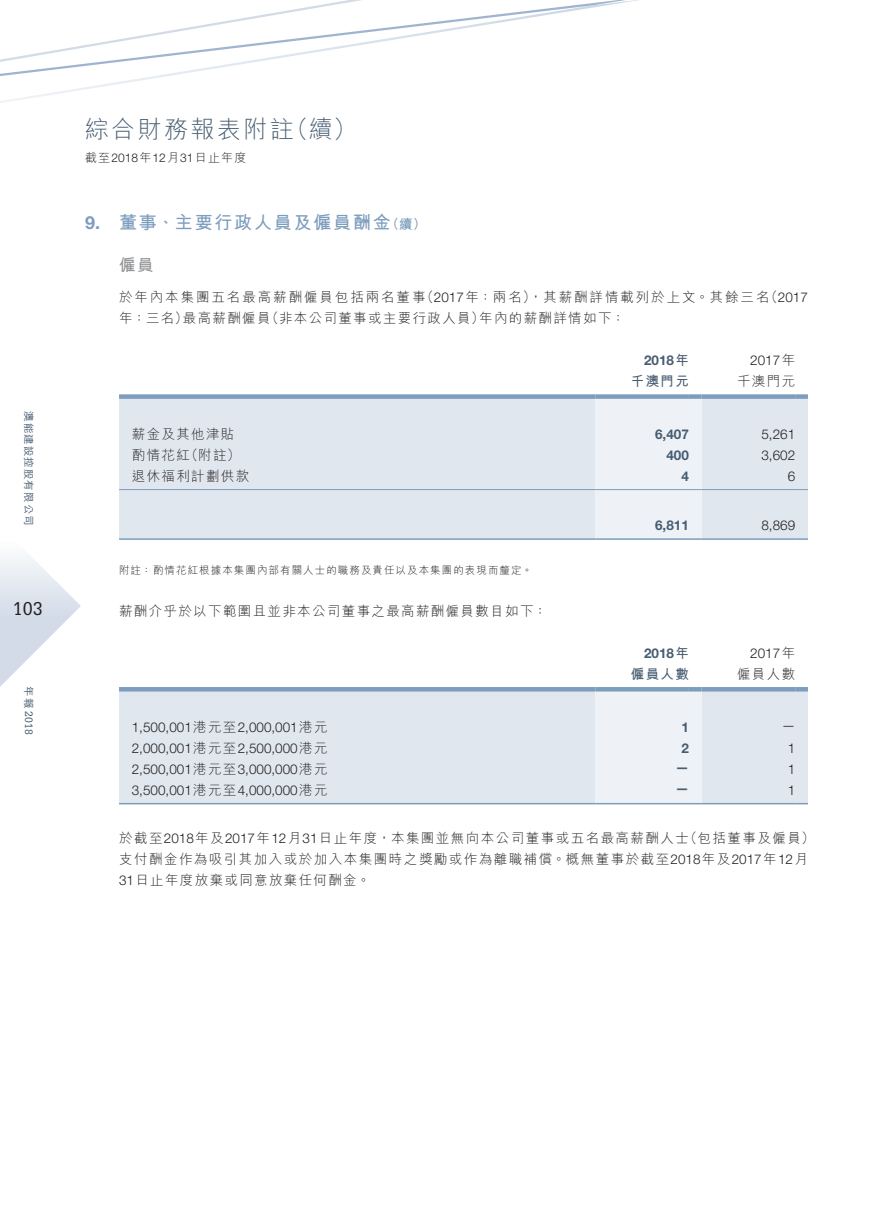
<style>
.page{position:relative;width:893px;height:1212px;background:#fff}
.page>*{position:absolute;margin:0;border:0;box-sizing:border-box;transform-origin:0 0}
.t1{font:300 24px "M Hei HK";letter-spacing:.1em;color:#475d72}
.t2{font:700 18px "M Hei HK";letter-spacing:.1em;color:#7c9dbd}
.t3{font:18px "Glypha LT Std";color:#231f20}
.t4{font:700 18px "Helvetica Neue LT Std";color:#7c9dbd}
.t5{font:700 16.5px "M Hei HK";color:#939598}
.t6{font:300 13.5px/21px "M Hei HK";letter-spacing:.11em;color:#231f20}
.t7{font:300 13.5px "Helvetica Neue LT Std";color:#231f20}
.t8{font:300 13.5px "M Hei HK";letter-spacing:.14em;color:#231f20}
.t9{font:700 13.5px "Helvetica Neue LT Std";color:#475d72}
.t10{font:700 13.5px "M Hei HK";letter-spacing:.1em;color:#475d72}
.t11{font:700 13.5px "M Hei HK";color:#7c9dbd}
.t12{font:300 12px "M Hei HK";letter-spacing:.1em;color:#231f20}
.t13{font:300 10.5px "M Hei HK";letter-spacing:.1em;color:#231f20}
.t14{font:500 10.5px "M Hei HK";letter-spacing:.1em;color:#475d72}
.t15{font:10.5px "Glypha LT Std";color:#475d72}
.s1{font-family:"M Hei HK";font-weight:500}
.s2{font-family:"Helvetica Neue LT Std"}
.s3{font-family:"M Hei HK"}
</style>
<div class="page">
<svg style="left:0;top:556px;width:81px;height:131px"></svg>
<svg style="left:0;top:0;width:639px;height:103px"></svg>
<div style="left:119px;top:399px;width:689px;height:139px;background:#e0e7ef"></div>
<hr style="left:119px;top:489px;width:476px;height:1px;background:#7c9dbd">
<hr style="left:702px;top:489px;width:93px;height:1px;background:#7c9dbd">
<svg style="left:795px;top:489px;width:13px;height:1px"></svg>
<hr style="left:119px;top:538px;width:476px;height:2px;background:#7c9dbd">
<div style="left:595px;top:399px;width:107px;height:141px;background:#eef2f7"></div>
<hr style="left:702px;top:538px;width:93px;height:2px;background:#7c9dbd">
<svg style="left:795px;top:538px;width:13px;height:2px"></svg>
<div style="left:119px;top:394px;width:476px;height:5px;background:#7c9dbd"></div>
<div style="left:595px;top:394px;width:94px;height:5px;background:#7c9dbd"></div>
<div style="left:689px;top:394px;width:13px;height:5px;background:#7c9dbd"></div>
<div style="left:702px;top:394px;width:93px;height:5px;background:#7c9dbd"></div>
<div style="left:795px;top:394px;width:13px;height:5px;background:#7c9dbd"></div>
<div style="left:119px;top:691px;width:689px;height:112px;background:#e0e7ef"></div>
<hr style="left:119px;top:803px;width:476px;height:1px;background:#7c9dbd">
<div style="left:595px;top:691px;width:107px;height:113px;background:#eef2f7"></div>
<hr style="left:702px;top:803px;width:93px;height:1px;background:#7c9dbd">
<svg style="left:795px;top:803px;width:13px;height:1px"></svg>
<hr style="left:119px;top:687px;width:476px;height:4px;background:#7c9dbd">
<hr style="left:595px;top:687px;width:94px;height:4px;background:#7c9dbd">
<hr style="left:689px;top:687px;width:13px;height:4px;background:#7c9dbd">
<hr style="left:702px;top:687px;width:93px;height:4px;background:#7c9dbd">
<hr style="left:795px;top:687px;width:13px;height:4px;background:#7c9dbd">
<p class="t14" style="left:36px;top:411px;width:116px;rotate:90deg">澳能建設控股有限公司</p>
<h2 class="t3" style="left:13px;top:598px;width:32px">103</h2>
<p class="t15" style="left:35px;top:686px;width:50px;rotate:90deg"><span class="s1">年報</span> 2018</p>
<h1 class="t1" style="left:285px;top:117px;width:73px">（續(</h1>
<h1 class="t1" style="left:85px;top:117px;width:210px">綜合財務報表附註</h1>
<p class="t12" style="left:85px;top:151px;width:163px">截至<span class="s2">2018</span>年<span class="s2">12</span>月<span class="s2">31</span>日止年度</p>
<h2 class="t4" style="left:85px;top:211px;width:17px">9.</h2>
<h2 class="t2" style="left:119px;top:209px;width:273px">董事、主要行政人員及僱員酬金</h2>
<p class="t11" style="left:386px;top:214px;width:42px">（續(</p>
<p class="t5" style="left:119px;top:253px;width:36px">僱員</p>
<p class="t8" style="left:119px;top:290px;width:308px">於年內本集團五名最高薪酬僱員包括兩名董事</p>
<p class="t8" style="left:420px;top:290px;width:351px">（<span class="s2">2017</span>年：兩名，）其薪酬詳情載列於上文。其餘三名</p>
<p class="t7" style="left:764px;top:289px;width:45px"><span class="s3">)</span>2017</p>
<p class="t6" style="left:183px;top:308px;width:89px">最高薪酬僱員</p>
<p class="t6" style="left:119px;top:308px;width:70px">年：三名）</p>
<p class="t6" style="left:266px;top:308px;width:220px">（非本公司董事或主要行政人員）</p>
<p class="t6" style="left:479px;top:308px;width:147px">年內的薪酬詳情如下：</p>
<p class="t9" style="left:644px;top:352px;width:46px">2018<span class="s3">年</span></p>
<p class="t10" style="left:631px;top:371px;width:60px">千澳門元</p>
<p class="t6" style="left:132px;top:423px;width:104px">薪金及其他津貼</p>
<p class="t9" style="left:655px;top:426px;width:35px">6,407</p>
<p class="t6" style="left:185px;top:444px;width:57px">（附註(</p>
<p class="t6" style="left:132px;top:444px;width:60px">酌情花紅</p>
<p class="t9" style="left:666px;top:447px;width:24px">400</p>
<p class="t6" style="left:132px;top:465px;width:119px">退休福利計劃供款</p>
<p class="t9" style="left:681px;top:468px;width:9px">4</p>
<p class="t9" style="left:655px;top:517px;width:35px">6,811</p>
<p class="t13" style="left:119px;top:565px;width:415px">附註：酌情花紅根據本集團內部有關人士的職務及責任以及本集團的表現而釐定。</p>
<p class="t6" style="left:119px;top:600px;width:429px">薪酬介乎於以下範圍且並非本公司董事之最高薪酬僱員數目如下：</p>
<p class="t9" style="left:644px;top:645px;width:46px">2018<span class="s3">年</span></p>
<p class="t10" style="left:631px;top:664px;width:60px">僱員人數</p>
<p class="t7" style="left:132px;top:719px;width:197px">1,500,001<span class="s3">港元至</span>2,000,001<span class="s3">港元</span></p>
<p class="t9" style="left:681px;top:719px;width:9px">1</p>
<p class="t7" style="left:132px;top:740px;width:197px">2,000,001<span class="s3">港元至</span>2,500,000<span class="s3">港元</span></p>
<p class="t9" style="left:681px;top:740px;width:9px">2</p>
<p class="t7" style="left:132px;top:761px;width:197px">2,500,001<span class="s3">港元至</span>3,000,000<span class="s3">港元</span></p>
<p class="t9" style="left:675px;top:759px;width:15px">—</p>
<p class="t7" style="left:132px;top:782px;width:197px">3,500,001<span class="s3">港元至</span>4,000,000<span class="s3">港元</span></p>
<p class="t9" style="left:675px;top:780px;width:15px">—</p>
<p class="t7" style="left:750px;top:352px;width:46px">2017<span class="s3">年</span></p>
<p class="t6" style="left:737px;top:371px;width:60px">千澳門元</p>
<p class="t7" style="left:761px;top:426px;width:35px">5,261</p>
<p class="t7" style="left:761px;top:447px;width:35px">3,602</p>
<p class="t7" style="left:788px;top:468px;width:9px">6</p>
<p class="t7" style="left:761px;top:517px;width:35px">8,869</p>
<p class="t7" style="left:750px;top:645px;width:46px">2017<span class="s3">年</span></p>
<p class="t6" style="left:737px;top:663px;width:60px">僱員人數</p>
<p class="t7" style="left:782px;top:717px;width:15px">—</p>
<p class="t7" style="left:788px;top:740px;width:9px">1</p>
<p class="t7" style="left:788px;top:761px;width:9px">1</p>
<p class="t7" style="left:788px;top:782px;width:9px">1</p>
<p class="t6" style="left:119px;top:827px;width:690px">於截至<span class="s2">2018</span>年及<span class="s2">2017</span>年<span class="s2">12</span>月<span class="s2">31</span>日止年度，本集團並無向本公司董事或五名最高薪酬人士<br>支付酬金作為吸引其加入或於加入本集團時之獎勵或作為離職補償。概無董事於截至<span class="s2">2018</span>年及<span class="s2">2017</span>年<span class="s2">12</span>月<br><span class="s2">31</span>日止年度放棄或同意放棄任何酬金。</p>
<p class="t6" style="left:684px;top:827px;width:132px">（包括董事及僱員(</p>
</div>
